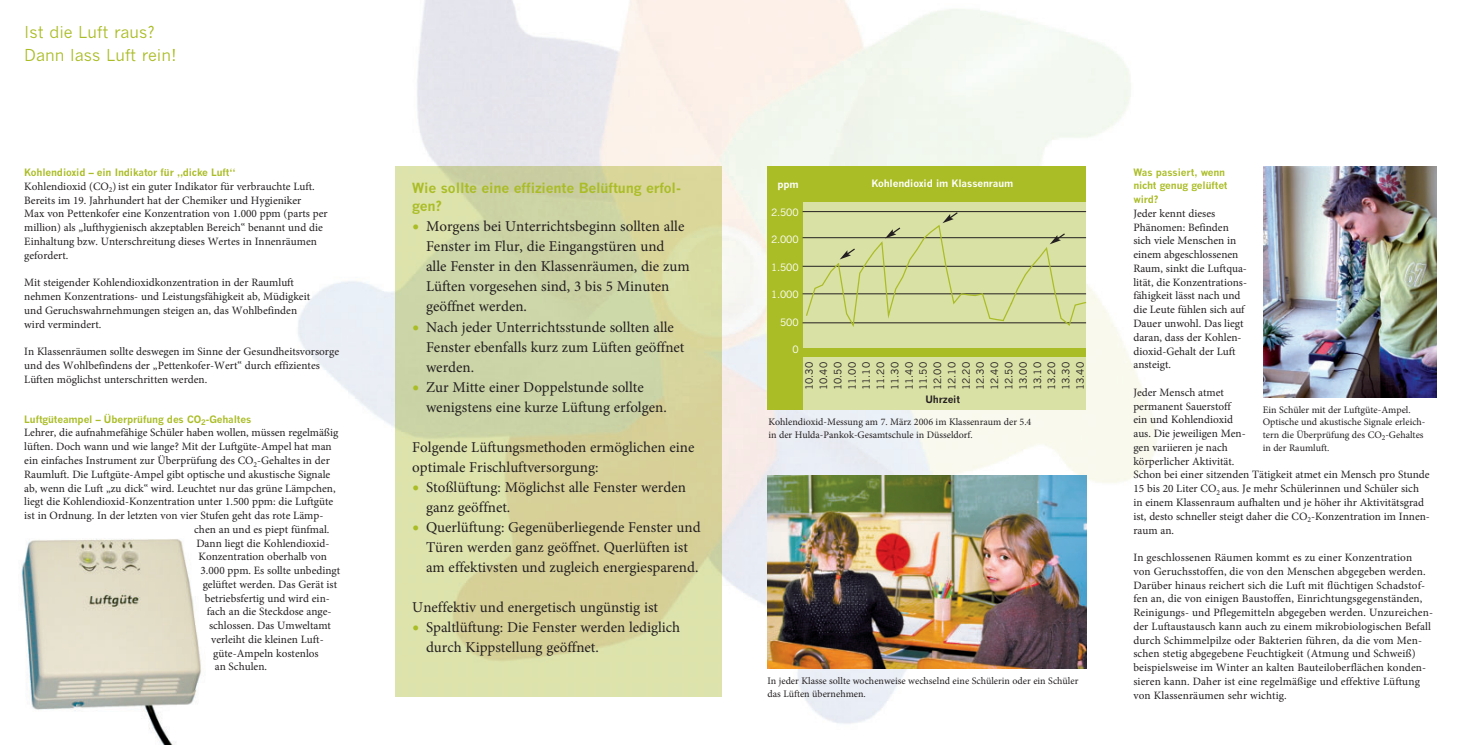
<style>
.page{position:relative;width:1467px;height:745px;background:#fff}
.page>*{position:absolute;margin:0;border:0;box-sizing:border-box;transform-origin:0 0}
.t1{font:16.25px/22.5px "News Gothic";color:#aabd26}
.t2{font:15px/20px "Minion Pro";color:#231f20}
.t3{font:700 13.75px/18.8px "News Gothic";letter-spacing:-.015em;color:#aabd26}
.t4{font:11.25px/13.8px "Minion Pro";color:#231f20}
.t5{font:10px/12.5px "Minion Pro";color:#231f20}
.t6{font:700 10px/13.8px "News Gothic";letter-spacing:-.01em;color:#aabd26}
.t7{font:10px/14.2px "News Gothic";letter-spacing:-.015em;color:#231f20;text-align:justify}
.t8{font:700 10px "News Gothic";letter-spacing:-.01em;color:#fff}
.t9{font:10px "News Gothic";letter-spacing:-.015em;color:#fff}
.t10{font:700 10px "News Gothic";letter-spacing:-.01em;color:#231f20}
.s1{font-size:18.75px;color:#aabd26}
</style>
<div class="page">
<img style="left:298px;top:0;width:859px;height:724px">
<img style="left:395px;top:167px;width:326px;height:529px">
<img style="left:20px;top:539px;width:181px;height:205px">
<div style="left:767px;top:202px;width:319px;height:207px;background:#dae1a5"></div>
<div style="left:767px;top:201px;width:36px;height:208px;background:#aabd26"></div>
<div style="left:767px;top:167px;width:319px;height:35px;background:#aabd26"></div>
<hr style="left:803px;top:322px;width:283px;height:1px;background:#231f20">
<hr style="left:803px;top:293px;width:283px;height:1px;background:#231f20">
<hr style="left:803px;top:266px;width:283px;height:1px;background:#231f20">
<hr style="left:803px;top:237px;width:283px;height:1px;background:#231f20">
<hr style="left:803px;top:211px;width:283px;height:1px;background:#231f20">
<div style="left:802px;top:348px;width:284px;height:9px;background:#aabd26"></div>
<svg style="left:805px;top:211px;width:283px;height:118px"></svg>
<img style="left:767px;top:475px;width:319px;height:192px">
<img style="left:1263px;top:167px;width:174px;height:230px">
<h2 class="t1" style="left:24px;top:23px;width:154px">Ist die Luft raus?<br>Dann lass Luft rein!</h2>
<h3 class="t6" style="left:24px;top:166px;width:212px">Kohlendioxid – ein Indikator für „dicke Luft“</h3>
<p class="t4" style="left:24px;top:180px;width:305px">Kohlendioxid (CO<sub>2</sub>) ist ein guter Indikator für verbrauchte Luft.<br>Bereits im 19. Jahrhundert hat der Chemiker und Hygieniker<br>Max von Pettenkofer eine Konzentration von 1.000 ppm (parts per million) als „lufthygienisch akzeptablen Bereich“ benannt und die Einhaltung bzw. Unterschreitung dieses Wertes in Innenräumen gefordert.</p>
<p class="t4" style="left:24px;top:277px;width:287px">Mit steigender Kohlendioxidkonzentration in der Raumluft nehmen Konzentrations- und Leistungsfähigkeit ab, Müdigkeit und Geruchswahrnehmungen steigen an, das Wohlbefinden wird vermindert.</p>
<p class="t4" style="left:24px;top:345px;width:316px">In Klassenräumen sollte deswegen im Sinne der Gesundheitsvorsorge und des Wohlbefindens der „Pettenkofer-Wert“ durch effizientes<br>Lüften möglichst unterschritten werden.</p>
<h3 class="t6" style="left:24px;top:413px;width:229px">Luftgüteampel – Überprüfung des CO<sub>2</sub>-Gehaltes</h3>
<p class="t4" style="left:24px;top:427px;width:315px">Lehrer, die aufnahmefähige Schüler haben wollen, müssen regelmäßig</p>
<p class="t4" style="left:24px;top:440px;width:309px">lüften. Doch wann und wie lange? Mit der Luftgüte-Ampel hat man</p>
<p class="t4" style="left:24px;top:454px;width:307px">ein einfaches Instrument zur Überprüfung des CO<sub>2</sub>-Gehaltes in der</p>
<p class="t4" style="left:24px;top:468px;width:308px">Raumluft. Die Luftgüte-Ampel gibt optische und akustische Signale</p>
<p class="t4" style="left:24px;top:482px;width:313px">ab, wenn die Luft „zu dick“ wird. Leuchtet nur das grüne Lämpchen,</p>
<p class="t4" style="left:24px;top:495px;width:311px">liegt die Kohlendioxid-Konzentration unter 1.500 ppm: die Luftgüte</p>
<p class="t4" style="left:24px;top:509px;width:301px">ist in Ordnung. In der letzten von vier Stufen geht das rote Lämp-</p>
<p class="t4" style="left:194px;top:523px;width:137px">chen an und es piept fünfmal.</p>
<p class="t4" style="left:196px;top:537px;width:135px">Dann liegt die Kohlendioxid-</p>
<p class="t4" style="left:198px;top:550px;width:130px">Konzentration oberhalb von</p>
<p class="t4" style="left:201px;top:564px;width:141px">3.000 ppm. Es sollte unbedingt</p>
<p class="t4" style="left:203px;top:578px;width:136px">gelüftet werden. Das Gerät ist</p>
<p class="t4" style="left:205px;top:592px;width:127px">betriebsfertig und wird ein-</p>
<p class="t4" style="left:207px;top:605px;width:126px">fach an die Steckdose ange-</p>
<p class="t4" style="left:209px;top:619px;width:124px">schlossen. Das Umweltamt</p>
<p class="t4" style="left:211px;top:633px;width:114px">verleiht die kleinen Luft-</p>
<p class="t4" style="left:213px;top:646px;width:107px">güte-Ampeln kostenlos</p>
<p class="t4" style="left:215px;top:660px;width:54px">an Schulen.</p>
<h4 class="t3" style="left:412px;top:179px;width:270px">Wie sollte eine effiziente Belüftung erfol&shy;gen?</h4>
<p class="t2" style="left:426px;top:218px;width:265px;text-indent:-14px"><span class="s1">•</span> Morgens bei Unterrichtsbeginn sollten alle Fenster im Flur, die Eingangstüren und<br>alle Fenster in den Klassenräumen, die zum Lüften vorgesehen sind, 3 bis 5 Minuten geöffnet werden.</p>
<p class="t2" style="left:426px;top:318px;width:260px;text-indent:-14px"><span class="s1">•</span> Nach jeder Unterrichtsstunde sollten alle<br>Fenster ebenfalls kurz zum Lüften geöffnet werden.</p>
<p class="t2" style="left:426px;top:378px;width:242px;text-indent:-14px"><span class="s1">•</span> Zur Mitte einer Doppelstunde sollte wenigstens eine kurze Lüftung erfolgen.</p>
<p class="t2" style="left:412px;top:438px;width:284px">Folgende Lüftungsmethoden ermöglichen eine optimale Frischluftversorgung:</p>
<p class="t2" style="left:426px;top:478px;width:261px;text-indent:-14px"><span class="s1">•</span> Stoßlüftung: Möglichst alle Fenster werden ganz geöffnet.</p>
<p class="t2" style="left:426px;top:518px;width:276px;text-indent:-14px"><span class="s1">•</span> Querlüftung: Gegenüberliegende Fenster und<br>Türen werden ganz geöffnet. Querlüften ist am effektivsten und zugleich energiesparend.</p>
<p class="t2" style="left:412px;top:598px;width:247px">Uneffektiv und energetisch ungünstig ist</p>
<p class="t2" style="left:426px;top:618px;width:256px;text-indent:-14px"><span class="s1">•</span> Spaltlüftung: Die Fenster werden lediglich durch Kippstellung geöffnet.</p>
<p class="t8" style="left:777px;top:180px;width:23px">ppm</p>
<p class="t8" style="left:872px;top:179px;width:143px">Kohlendioxid im Klassenraum</p>
<p class="t9" style="left:771px;top:208px;width:29px">2.500</p>
<p class="t9" style="left:771px;top:235px;width:29px">2.000</p>
<p class="t9" style="left:771px;top:263px;width:29px">1.500</p>
<p class="t9" style="left:771px;top:290px;width:29px">1.000</p>
<p class="t9" style="left:780px;top:318px;width:20px">500</p>
<p class="t9" style="left:792px;top:345px;width:8px">0</p>
<p class="t7" style="left:803px;top:389px;width:29px;rotate:-90deg">10.30<br>10.40<br>10.50<br>11.00<br>11.10<br>11.20<br>11.30<br>11.40<br>11.50<br>12.00<br>12.10<br>12.20<br>12.30<br>12.40<br>12.50<br>13.00<br>13.10<br>13.20<br>13.30<br>13.40</p>
<p class="t10" style="left:925px;top:395px;width:36px">Uhrzeit</p>
<p class="t5" style="left:768px;top:416px;width:265px">Kohlendioxid-Messung am 7. März 2006 im Klassenraum der 5.4 in der Hulda-Pankok-Gesamtschule in Düsseldorf.</p>
<p class="t5" style="left:767px;top:675px;width:312px">In jeder Klasse sollte wochenweise wechselnd eine Schülerin oder ein Schüler das Lüften übernehmen.</p>
<h3 class="t6" style="left:1133px;top:166px;width:96px">Was passiert, wenn nicht genug gelüftet wird?</h3>
<p class="t4" style="left:1133px;top:207px;width:115px">Jeder kennt dieses<br>Phänomen: Befinden sich viele Menschen in einem abgeschlossenen<br>Raum, sinkt die Luftqua&shy;lität, die Konzentrations&shy;fähigkeit lässt nach und die Leute fühlen sich auf<br>Dauer unwohl. Das liegt daran, dass der Kohlen&shy;dioxid-Gehalt der Luft ansteigt.</p>
<p class="t4" style="left:1133px;top:386px;width:298px">Jeder Mensch atmet<br>permanent Sauerstoff<br>ein und Kohlendioxid<br>aus. Die jeweiligen Men-<br>gen variieren je nach<br>körperlicher Aktivität.<br>Schon bei einer sitzenden Tätigkeit atmet ein Mensch pro Stunde 15 bis 20 Liter CO<sub>2</sub> aus. Je mehr Schülerinnen und Schüler sich in einem Klassenraum aufhalten und je höher ihr Aktivitätsgrad ist, desto schneller steigt daher die CO<sub>2</sub>-Konzentration im Innen&shy;raum an.</p>
<p class="t5" style="left:1263px;top:404px;width:164px">Ein Schüler mit der Luftgüte-Ampel.<br>Optische und akustische Signale erleich&shy;tern die Überprüfung des CO<sub>2</sub>-Gehaltes in der Raumluft.</p>
<p class="t4" style="left:1133px;top:551px;width:301px">In geschlossenen Räumen kommt es zu einer Konzentration<br>von Geruchsstoffen, die von den Menschen abgegeben werden.<br>Darüber hinaus reichert sich die Luft mit flüchtigen Schadstof&shy;fen an, die von einigen Baustoffen, Einrichtungsgegenständen, Reinigungs- und Pflegemitteln abgegeben werden. Unzureichen&shy;der Luftaustausch kann auch zu einem mikrobiologischen Befall durch Schimmelpilze oder Bakterien führen, da die vom Men&shy;schen stetig abgegebene Feuchtigkeit (Atmung und Schweiß) beispielsweise im Winter an kalten Bauteiloberflächen konden&shy;sieren kann. Daher ist eine regelmäßige und effektive Lüftung von Klassenräumen sehr wichtig.</p>
</div>
